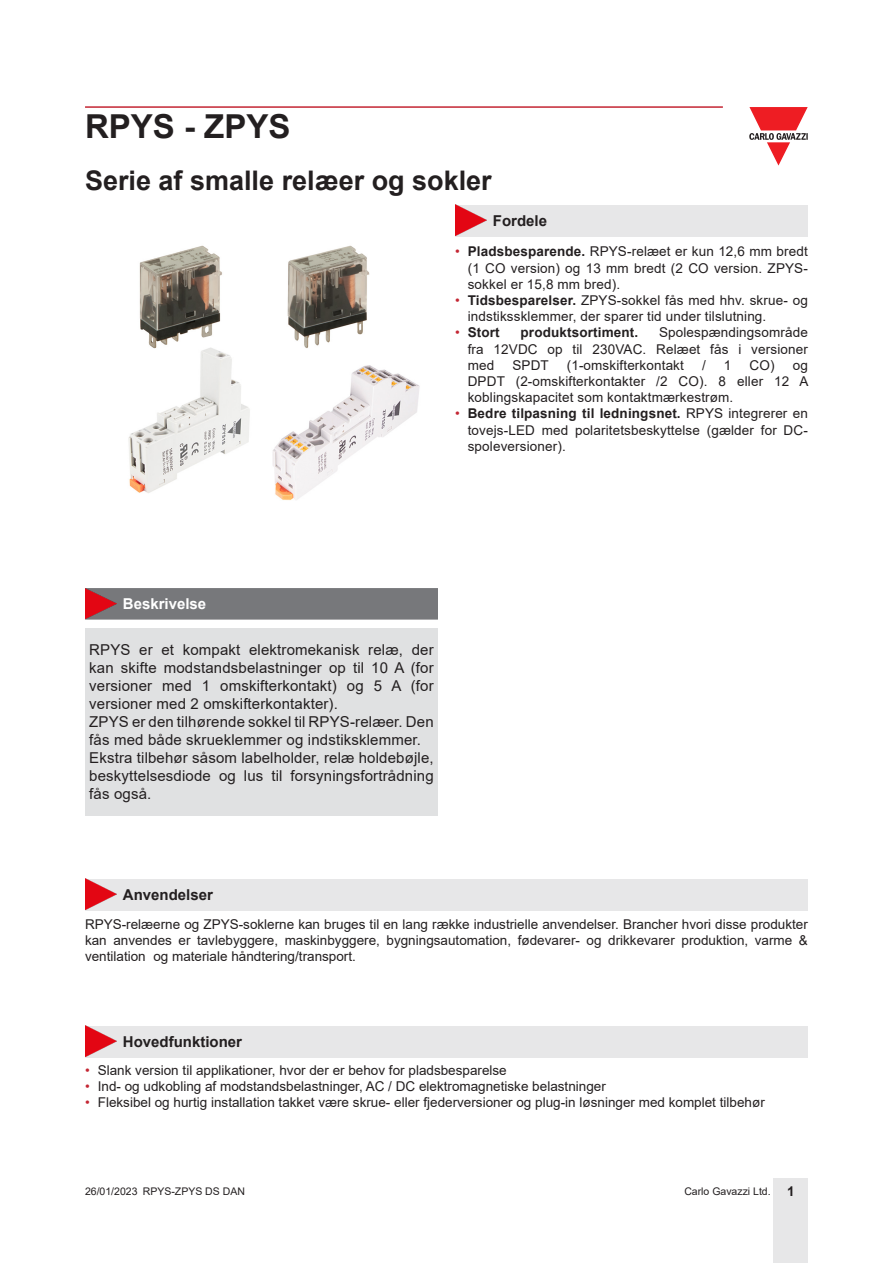
<style>
.page{position:relative;width:893px;height:1263px;background:#fff}
.page>*{position:absolute;margin:0;border:0;box-sizing:border-box;transform-origin:0 0}
.t1{font:700 33px "Arial";color:#231f20}
.Titolo02{font:700 27px "Arial";color:#231f20}
.Testo{font:15px/18px "Arial";letter-spacing:.01em;color:#231f20;text-align:justify}
.Titolo03{font:700 15px "Arial";color:#231f20}
.Titolo03-2{font:700 15px "Arial";color:#fff}
.Testo-2{font:13.5px/16.2px "Arial";color:#231f20;text-align:justify}
.t2{font:700 13.5px "Arial";letter-spacing:.01em;color:#231f20}
.t3{font:10.5px "Arial";color:#231f20}
.s1{color:#c42633}
.s2{font-weight:700}
.s3{font-weight:400;color:#c42633}
.s4{font-weight:700;font-size:13.5px}
</style>
<div class="page">
<hr style="left:85px;top:106px;width:638px;height:2px;background:#c42633">
<div style="left:774px;top:1178px;width:34px;height:85px;background:#e7e7e8"></div>
<svg style="left:749px;top:107px;width:59px;height:59px"></svg>
<div style="left:455px;top:205px;width:353px;height:31px;background:#e7e7e8"></div>
<img style="left:455px;top:205px;width:31px;height:30px">
<div style="left:116px;top:588px;width:322px;height:31px;background:#77787b"></div>
<img style="left:85px;top:588px;width:31px;height:31px">
<div style="left:85px;top:879px;width:723px;height:31px;background:#e7e7e8"></div>
<img style="left:85px;top:879px;width:31px;height:30px">
<div style="left:85px;top:628px;width:353px;height:187px;background:#e0e1e2"></div>
<div style="left:117px;top:1026px;width:691px;height:31px;background:#e7e7e8"></div>
<img style="left:85px;top:1026px;width:31px;height:30px">
<img style="left:128px;top:245px;width:292px;height:255px">
<h1 class="t1" style="left:85px;top:103px;width:207px">RPYS - ZPYS</h1>
<p class="Titolo02" style="left:85px;top:161px;width:408px">Serie af smalle relæer og sokler</p>
<p class="Titolo03" style="left:493px;top:210px;width:56px">Fordele</p>
<p class="Testo-2" style="left:468px;top:244px;width:342px;text-indent:-13px"><span class="s1">•</span> <span class="s2">Pladsbesparende.</span> RPYS-relæet er kun 12,6 mm bredt (1 CO version) og 13 mm bredt (2 CO version. ZPYS&shy;sokkel er 15,8 mm bred).</p>
<p class="Testo-2" style="left:468px;top:292px;width:342px;text-indent:-13px"><span class="s1">•</span> <span class="s2">Tidsbesparelser.</span> ZPYS-sokkel fås med hhv. skrue- og indstikssklemmer, der sparer tid under tilslutning.</p>
<p class="t2" style="left:455px;top:323px;width:46px"><span class="s3">•</span> Stort</p>
<p class="t2" style="left:521px;top:323px;width:119px">produktsortiment.</p>
<p class="Testo-2" style="left:468px;top:325px;width:342px;text-indent:191px">Spolespændingsområde fra 12VDC op til 230VAC. Relæet fås i versioner med</p>
<p class="Testo-2" style="left:468px;top:357px;width:342px;text-indent:282px">CO) og DPDT (2-omskifterkontakter /2 CO). 8 eller 12 A koblingskapacitet som kontaktmærkestrøm.</p>
<p class="Testo-2" style="left:468px;top:406px;width:342px;text-indent:-13px"><span class="s1">•</span> <span class="s2">Bedre tilpasning til ledningsnet.</span> RPYS integrerer en tovejs-LED med polaritetsbeskyttelse (gælder for DC&shy;spoleversioner).</p>
<p class="Testo-2" style="left:512px;top:357px;width:38px">SPDT</p>
<p class="Testo-2" style="left:567px;top:357px;width:119px">(1-omskifterkontakt</p>
<p class="Testo-2" style="left:702px;top:357px;width:5px">/</p>
<p class="Testo-2" style="left:724px;top:357px;width:9px">1</p>
<p class="Titolo03-2" style="left:123px;top:593px;width:85px">Beskrivelse</p>
<p class="Testo" style="left:89px;top:641px;width:346px">RPYS er et kompakt elektromekanisk relæ, der kan skifte modstandsbelastninger op til 10 A (for versioner med 1 omskifterkontakt) og 5 A (for versioner med 2 omskifterkontakter).</p>
<p class="Testo" style="left:89px;top:713px;width:346px">ZPYS er den tilhørende sokkel til RPYS-relæer. Den fås med både skrueklemmer og indstiksklemmer.</p>
<p class="Testo" style="left:89px;top:749px;width:346px">Ekstra tilbehør såsom labelholder, relæ holdebøjle, beskyttelsesdiode og lus til forsyningsfortrådning fås også.</p>
<p class="Titolo03" style="left:123px;top:884px;width:92px">Anvendelser</p>
<p class="Testo-2" style="left:85px;top:916px;width:724px">RPYS-relæerne og ZPYS-soklerne kan bruges til en lang række industrielle anvendelser. Brancher hvori disse produkter kan anvendes er tavlebyggere, maskinbyggere, bygningsautomation, fødevarer- og drikkevarer produktion, varme &amp; ventilation og materiale håndtering/transport.</p>
<p class="Titolo03" style="left:123px;top:1031px;width:121px">Hovedfunktioner</p>
<p class="Testo-2" style="left:85px;top:1062px;width:423px"><span class="s1">•</span> Slank version til applikationer, hvor der er behov for pladsbesparelse</p>
<p class="Testo-2" style="left:85px;top:1078px;width:522px"><span class="s1">•</span> Ind- og udkobling af modstandsbelastninger, AC / DC elektromagnetiske belastninger</p>
<p class="Testo-2" style="left:85px;top:1094px;width:681px"><span class="s1">•</span> Fleksibel og hurtig installation takket være skrue- eller fjederversioner og plug-in løsninger med komplet tilbehør</p>
<p class="t3" style="left:85px;top:1183px;width:161px">26/01/2023 RPYS-ZPYS DS DAN</p>
<p class="t3" style="left:684px;top:1183px;width:112px">Carlo Gavazzi Ltd. <span class="s4">1</span></p>
</div>
